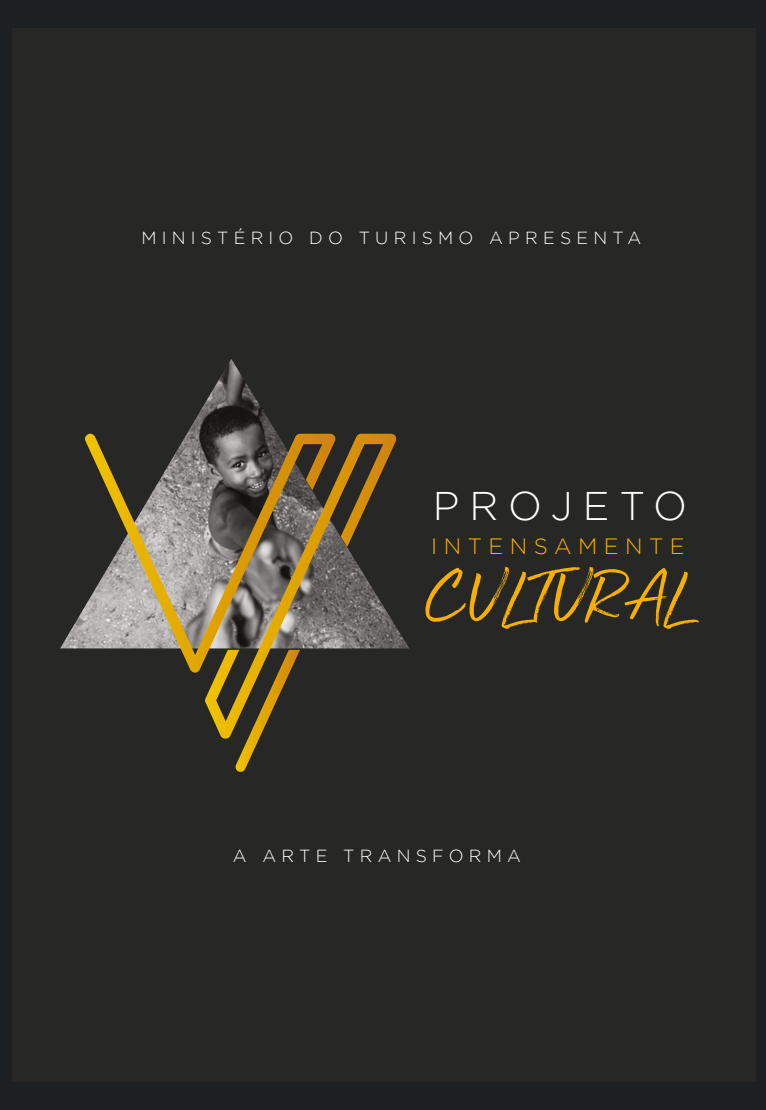
<style>
.page{position:relative;width:766px;height:1110px;background:#fff}
.page>*{position:absolute;margin:0;border:0;box-sizing:border-box;transform-origin:0 0}
.t1{font:66.38px "Golden Plains";color:#f8b000}
.t2{font:300 39.88px "Gotham";letter-spacing:.25em;color:#fff}
.t3{font:300 22.12px "Gotham";letter-spacing:.29em;color:#f9b000}
.t4{font:300 17.5px "Gotham";letter-spacing:.3em;color:#fff}
</style>
<div class="page">
<div style="left:0;top:0;width:765px;height:1109px;background:#1c2022"></div>
<div style="left:12px;top:28px;width:743px;height:1053px;background:#272726"></div>
<img style="left:60px;top:359px;width:349px;height:289px">
<svg style="left:84px;top:433px;width:121px;height:239px"></svg>
<svg style="left:235px;top:738px;width:25px;height:33px"></svg>
<svg style="left:205px;top:433px;width:191px;height:305px"></svg>
<p class="t4" style="left:141px;top:228px;width:501px">MINISTÉRIO DO TURISMO APRESENTA</p>
<h2 class="t2" style="left:432px;top:483px;width:256px">PROJETO</h2>
<p class="t3" style="left:431px;top:533px;width:255px">INTENSAMENTE</p>
<h1 class="t1" style="left:426px;top:563px;width:265px">CULTURAL</h1>
<p class="t4" style="left:233px;top:846px;width:289px">A ARTE TRANSFORMA</p>
</div>
